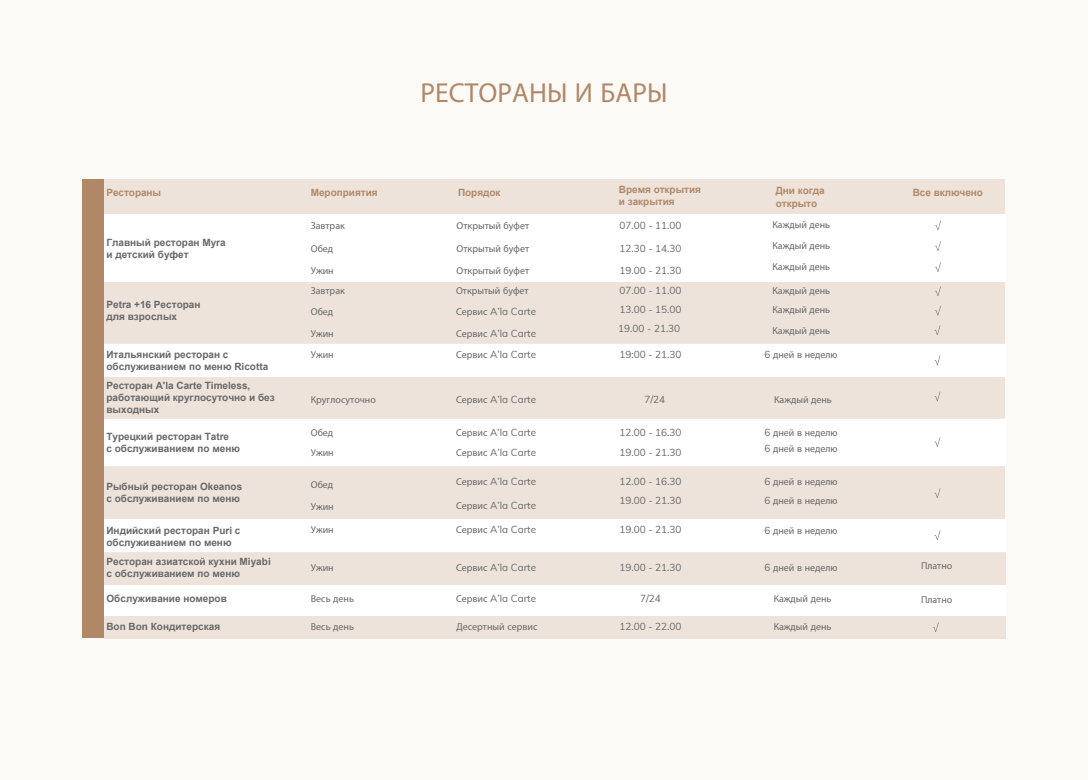
<style>
.page{position:relative;width:1088px;height:780px;background:#fcfaf7}
.page>*{position:absolute;margin:0;border:0;box-sizing:border-box;transform-origin:0 0}
.t1{font:27.5px "Myriad Pro";letter-spacing:.005em;color:#b18867}
.t2{font:700 10px/12px "Arial";color:#696869}
.t3{font:10px/21.1px "Myriad Pro";color:#696869}
.t4{font:10px/20.1px "Muli";color:#696869}
.t5{font:700 10px/12px "Arial";letter-spacing:-.005em;color:#b18867}
.t6{font:9.88px "Myriad Pro";letter-spacing:-.005em;color:#696869}
.s1{font-family:"Muli"}
.s2{font-family:"Myriad Pro"}
</style>
<div class="page">
<div style="left:93px;top:343px;width:912px;height:34px;background:#fff"></div>
<div style="left:93px;top:418px;width:912px;height:49px;background:#fff"></div>
<div style="left:103px;top:466px;width:902px;height:53px;background:#ede3da"></div>
<div style="left:93px;top:519px;width:912px;height:33px;background:#fff"></div>
<div style="left:103px;top:281px;width:902px;height:62px;background:#ede3da"></div>
<div style="left:93px;top:214px;width:912px;height:67px;background:#fff"></div>
<div style="left:103px;top:377px;width:902px;height:41px;background:#ede3da"></div>
<div style="left:103px;top:180px;width:902px;height:34px;background:#ede3da"></div>
<div style="left:104px;top:552px;width:901px;height:33px;background:#ede3da"></div>
<div style="left:98px;top:585px;width:907px;height:31px;background:#fff"></div>
<div style="left:104px;top:616px;width:901px;height:22px;background:#ede3da"></div>
<svg style="left:935px;top:286px;width:6px;height:10px"></svg>
<svg style="left:935px;top:241px;width:6px;height:10px"></svg>
<svg style="left:935px;top:262px;width:6px;height:10px"></svg>
<svg style="left:935px;top:221px;width:6px;height:9px"></svg>
<svg style="left:935px;top:306px;width:6px;height:9px"></svg>
<svg style="left:934px;top:325px;width:6px;height:10px"></svg>
<svg style="left:934px;top:355px;width:6px;height:10px"></svg>
<svg style="left:934px;top:391px;width:6px;height:10px"></svg>
<svg style="left:934px;top:437px;width:6px;height:10px"></svg>
<svg style="left:934px;top:488px;width:6px;height:10px"></svg>
<svg style="left:934px;top:530px;width:6px;height:10px"></svg>
<svg style="left:933px;top:622px;width:6px;height:10px"></svg>
<div style="left:82px;top:180px;width:22px;height:458px;background:#b18867"></div>
<p class="t5" style="left:106px;top:186px;width:56px">Рестораны</p>
<p class="t5" style="left:311px;top:186px;width:68px">Мероприятия</p>
<p class="t2" style="left:106px;top:237px;width:121px">Главный ресторан Myra и детский буфет</p>
<p class="t2" style="left:106px;top:299px;width:96px">Petra +16 Ресторан для взрослых</p>
<p class="t2" style="left:106px;top:348px;width:163px">Итальянский ресторан с обслуживанием по меню Ricotta</p>
<p class="t2" style="left:106px;top:379px;width:170px">Ресторан A'la Carte Timeless, работающий круглосуточно и без выходных</p>
<p class="t2" style="left:106px;top:430px;width:135px">Турецкий ресторан Tatre<br>с обслуживанием по меню</p>
<p class="t2" style="left:106px;top:481px;width:137px">Рыбный ресторан Okeanos с обслуживанием по меню</p>
<p class="t2" style="left:106px;top:524px;width:136px">Индийский ресторан Puri с обслуживанием по меню</p>
<p class="t2" style="left:106px;top:555px;width:166px">Ресторан азиатской кухни Miyabi с обслуживанием по меню</p>
<p class="t3" style="left:311px;top:215px;width:36px">Завтрак</p>
<p class="t3" style="left:311px;top:237px;width:24px">Обед</p>
<p class="t3" style="left:311px;top:260px;width:24px">Ужин</p>
<p class="t3" style="left:311px;top:280px;width:36px">Завтрак<br>Обед<br>Ужин<br>Ужин</p>
<p class="t3" style="left:311px;top:389px;width:67px">Круглосуточно</p>
<p class="t3" style="left:311px;top:422px;width:24px;line-height:20.1px">Обед<br>Ужин</p>
<p class="t3" style="left:311px;top:473px;width:24px">Обед</p>
<p class="t3" style="left:311px;top:496px;width:24px">Ужин</p>
<p class="t3" style="left:311px;top:519px;width:24px">Ужин</p>
<p class="t3" style="left:311px;top:557px;width:24px">Ужин</p>
<h1 class="t1" style="left:420px;top:76px;width:249px">РЕСТОРАНЫ И БАРЫ</h1>
<p class="t5" style="left:458px;top:186px;width:44px">Порядок</p>
<p class="t5" style="left:619px;top:184px;width:84px">Время открытия и закрытия</p>
<p class="t5" style="left:776px;top:185px;width:51px">Дни когда открыто</p>
<p class="t5" style="left:913px;top:186px;width:72px">Все включено</p>
<p class="t3" style="left:772px;top:214px;width:59px;line-height:20.8px;text-align:justify">Каждый день Каждый день Каждый день</p>
<p class="t3" style="left:772px;top:281px;width:59px;line-height:19px">Каждый день<br>Каждый день</p>
<p class="t3" style="left:772px;top:319px;width:59px">Каждый день</p>
<p class="t3" style="left:764px;top:343px;width:75px"><span class="s1">6</span> дней в неделю</p>
<p class="t3" style="left:457px;top:215px;width:74px">Открытый буфет</p>
<p class="t3" style="left:457px;top:237px;width:74px">Открытый буфет</p>
<p class="t3" style="left:456px;top:260px;width:75px;line-height:20.1px">Открытый буфет<br>Открытый буфет</p>
<p class="t4" style="left:456px;top:301px;width:82px;line-height:21px;text-align:justify"><span class="s2">Сервис</span> A’la Carte <span class="s2">Сервис</span> A’la Carte <span class="s2">Сервис</span> A’la Carte</p>
<p class="t4" style="left:456px;top:389px;width:82px"><span class="s2">Сервис</span> A’la Carte</p>
<p class="t4" style="left:456px;top:421px;width:82px"><span class="s2">Сервис</span> A’la Carte<br><span class="s2">Сервис</span> A’la Carte</p>
<p class="t4" style="left:456px;top:471px;width:82px"><span class="s2">Сервис</span> A’la Carte</p>
<p class="t4" style="left:456px;top:494px;width:82px"><span class="s2">Сервис</span> A’la Carte</p>
<p class="t4" style="left:456px;top:519px;width:82px"><span class="s2">Сервис</span> A’la Carte</p>
<p class="t4" style="left:456px;top:557px;width:82px"><span class="s2">Сервис</span> A’la Carte</p>
<p class="t4" style="left:619px;top:215px;width:64px">07.00 - 11.00</p>
<p class="t4" style="left:619px;top:237px;width:64px">12.30 - 14.30</p>
<p class="t4" style="left:619px;top:260px;width:64px">19.00 - 21.30<br>07.00 - 11.00</p>
<p class="t4" style="left:618px;top:299px;width:65px;line-height:18.8px">13.00 - 15.00<br>19.00 - 21.30</p>
<p class="t4" style="left:619px;top:343px;width:64px">19:00 - 21.30</p>
<p class="t4" style="left:644px;top:389px;width:22px">7/24</p>
<p class="t4" style="left:619px;top:421px;width:64px">12.00 - 16.30<br>19.00 - 21.30</p>
<p class="t4" style="left:619px;top:471px;width:64px;line-height:19px">12.00 - 16.30<br>19.00 - 21.30</p>
<p class="t4" style="left:619px;top:519px;width:64px">19.00 - 21.30</p>
<p class="t4" style="left:619px;top:557px;width:64px">19.00 - 21.30</p>
<p class="t3" style="left:774px;top:389px;width:59px">Каждый день</p>
<p class="t3" style="left:764px;top:424px;width:75px;line-height:15.8px"><span class="s1">6</span> дней в неделю<br><span class="s1">6</span> дней в неделю</p>
<p class="t3" style="left:764px;top:472px;width:75px;line-height:19px"><span class="s1">6</span> дней в неделю<br><span class="s1">6</span> дней в неделю</p>
<p class="t3" style="left:764px;top:519px;width:75px"><span class="s1">6</span> дней в неделю</p>
<p class="t6" style="left:921px;top:560px;width:33px">Платно</p>
<p class="t3" style="left:764px;top:557px;width:75px"><span class="s1">6</span> дней в неделю</p>
<p class="t2" style="left:106px;top:592px;width:122px">Обслуживание номеров</p>
<p class="t3" style="left:311px;top:587px;width:45px">Весь день</p>
<p class="t4" style="left:456px;top:587px;width:82px"><span class="s2">Сервис</span> A’la Carte</p>
<p class="t4" style="left:640px;top:587px;width:22px">7/24</p>
<p class="t3" style="left:774px;top:587px;width:59px">Каждый день</p>
<p class="t6" style="left:921px;top:593px;width:33px">Платно</p>
<p class="t2" style="left:106px;top:621px;width:115px">Bon Bon Кондитерская</p>
<p class="t3" style="left:311px;top:616px;width:45px">Весь день</p>
<p class="t3" style="left:456px;top:616px;width:83px">Десертный сервис</p>
<p class="t4" style="left:619px;top:616px;width:64px">12.00 - 22.00</p>
<p class="t3" style="left:774px;top:616px;width:59px">Каждый день</p>
</div>
